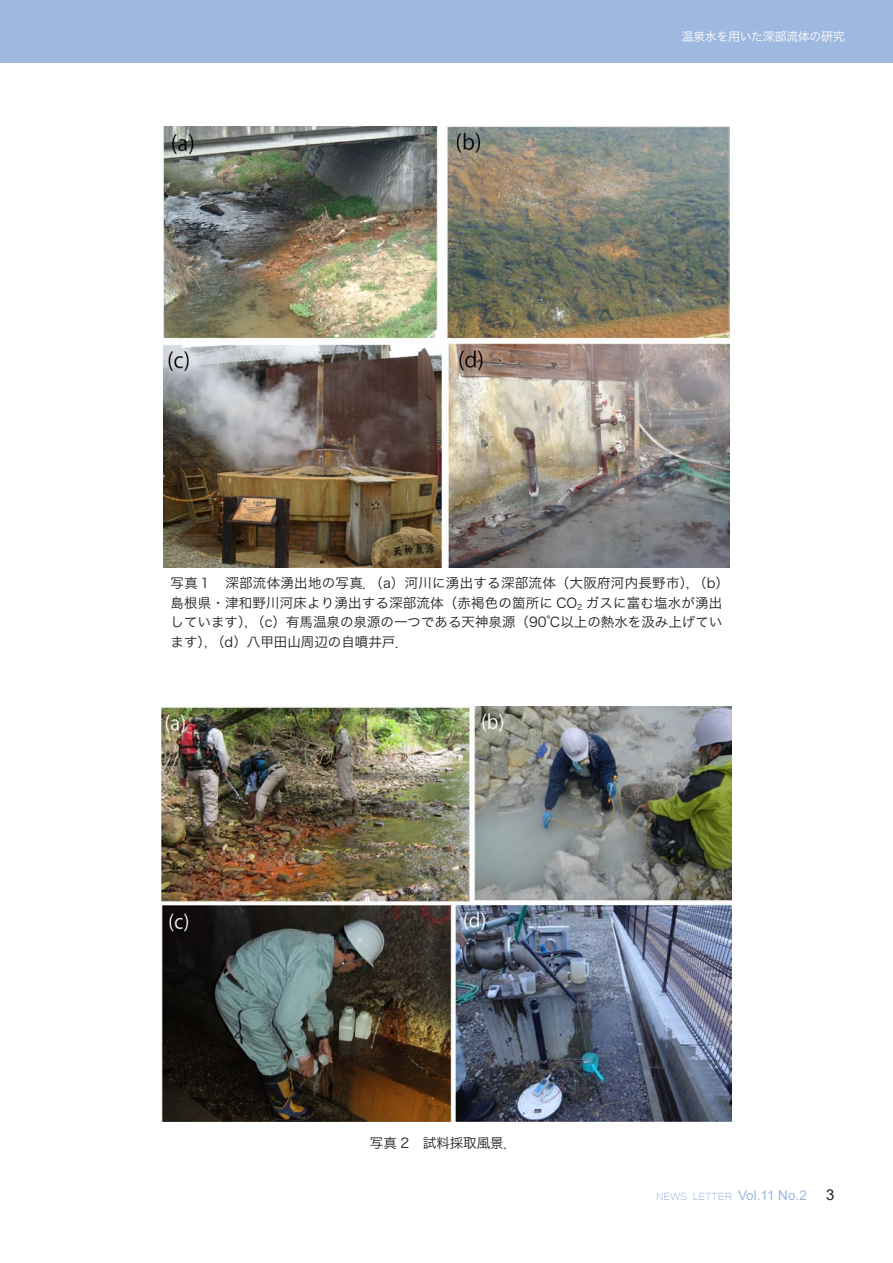
<style>
.page{position:relative;width:893px;height:1263px;background:#fff}
.page>*{position:absolute;margin:0;border:0;box-sizing:border-box;transform-origin:0 0}
.t1{font:15px "Arial";color:#231f20}
.t2{font:13.5px/19.5px "Hira Kaku Pro W3";letter-spacing:.01em;color:#231f20}
.t3{font:13.5px "Microsoft Yi Baiti";color:#9fb8df}
.t4{font:12px "Hira Kaku Pro W3";letter-spacing:-.03em;color:#fff}
.s1{font-family:"Arial"}
</style>
<div class="page">
<div style="left:0;top:0;width:893px;height:63px;background:#9fb8df"></div>
<img style="left:163px;top:126px;width:567px;height:442px">
<img style="left:161px;top:707px;width:570px;height:415px">
<p class="t4" style="left:681px;top:26px;width:165px">温泉水を用いた深部流体の研究</p>
<p class="t2" style="left:171px;top:572px;width:560px">写真１　深部流体湧出地の写真．（a）河川に湧出する深部流体（大阪府河内長野市），（b）島根県・津和野川河床より湧出する深部流体（赤褐色の箇所に CO<sub>2</sub> ガスに富む塩水が湧出しています），（c）有馬温泉の泉源の一つである天神泉源（90℃以上の熱水を汲み上げています），（d）八甲田山周辺の自噴井戸．</p>
<p class="t2" style="left:370px;top:1132px;width:149px">写真 2　試料採取風景．</p>
<p class="t3" style="left:656px;top:1188px;width:152px">NEWS LETTER <span class="s1">Vol.11 No.2</span></p>
<p class="t1" style="left:826px;top:1184px;width:10px">3</p>
</div>
